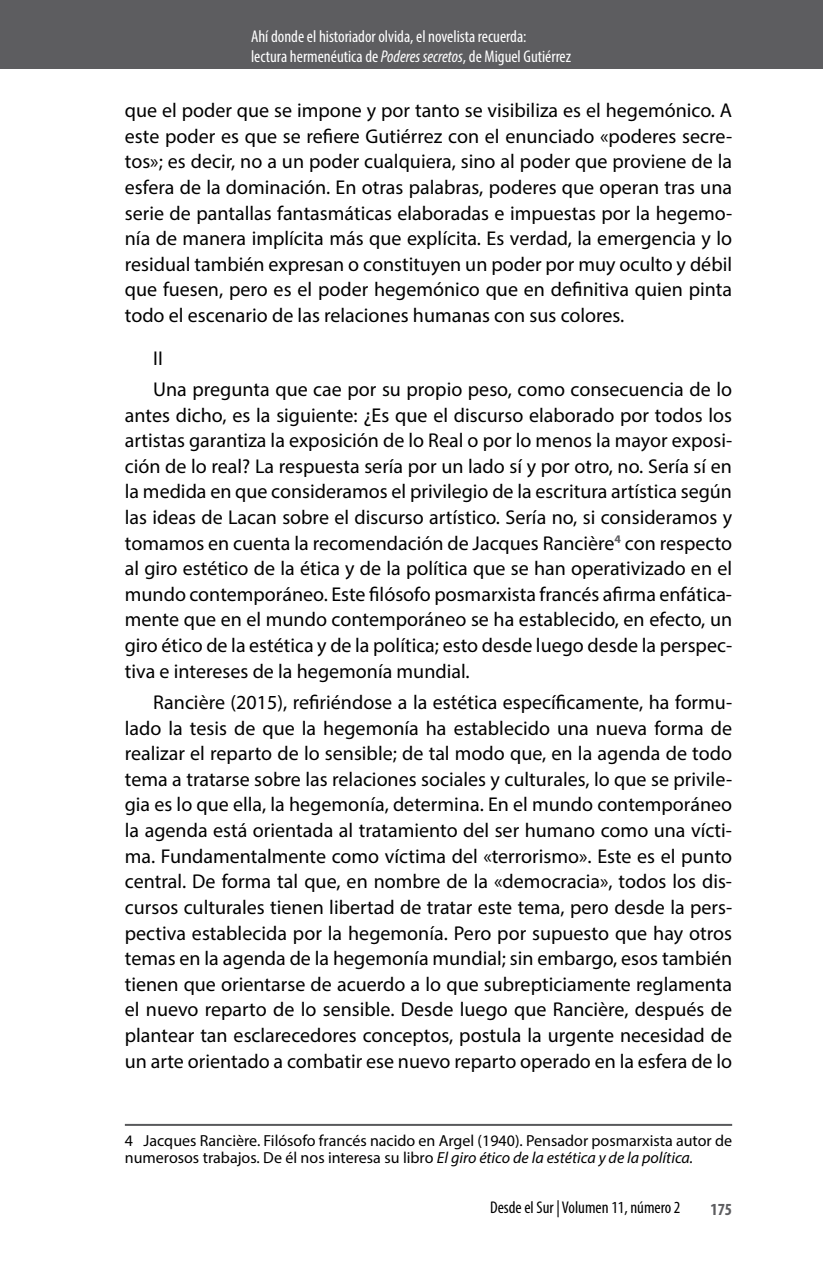
<style>
.page{position:relative;width:823px;height:1265px;background:#fff}
.page>*{position:absolute;margin:0;border:0;box-sizing:border-box;transform-origin:0 0}
.t1{font:20px/25.6px "Myriad Pro";color:#000;text-align:justify}
.t2{font:condensed 17px/20px "Myriad Pro";color:#fff}
.t3{font:condensed 17px "Myriad Pro";color:#000}
.t4{font:700 condensed 17px "Myriad Pro";color:#5d5d60}
.t5{font:16px/17px "Myriad Pro";color:#000}
.s1{font-style:italic}
</style>
<div class="page">
<div style="left:0;top:0;width:822px;height:68px;background:#5d5d60"></div>
<hr style="left:125px;top:1123px;width:606px;height:2px;background:#58595b">
<p class="t2" style="left:251px;top:26px;width:321px">Ahí donde el historiador olvida, el novelista recuerda:<br>lectura hermenéutica de <span class="s1">Poderes secretos</span>, de Miguel Gutiérrez</p>
<p class="t1" style="left:125px;top:97px;width:608px">que el poder que se impone y por tanto se visibiliza es el hegemónico. A este poder es que se refiere Gutiérrez con el enunciado «poderes secre&shy;tos»; es decir, no a un poder cualquiera, sino al poder que proviene de la esfera de la dominación. En otras palabras, poderes que operan tras una serie de pantallas fantasmáticas elaboradas e impuestas por la hegemo&shy;nía de manera implícita más que explícita. Es verdad, la emergencia y lo residual también expresan o constituyen un poder por muy oculto y débil que fuesen, pero es el poder hegemónico que en definitiva quien pinta todo el escenario de las relaciones humanas con sus colores.</p>
<p class="t1" style="left:153px;top:342px;width:580px;line-height:31.2px">II<br>Una pregunta que cae por su propio peso, como consecuencia de lo</p>
<p class="t1" style="left:125px;top:401px;width:608px">antes dicho, es la siguiente: ¿Es que el discurso elaborado por todos los artistas garantiza la exposición de lo Real o por lo menos la mayor exposi&shy;ción de lo real? La respuesta sería por un lado sí y por otro, no. Sería sí en la medida en que consideramos el privilegio de la escritura artística según las ideas de Lacan sobre el discurso artístico. Sería no, si consideramos y tomamos en cuenta la recomendación de Jacques Rancière<sup>4</sup> con respecto al giro estético de la ética y de la política que se han operativizado en el mundo contemporáneo. Este filósofo posmarxista francés afirma enfática&shy;mente que en el mundo contemporáneo se ha establecido, en efecto, un giro ético de la estética y de la política; esto desde luego desde la perspec&shy;tiva e intereses de la hegemonía mundial.</p>
<p class="t1" style="left:125px;top:689px;width:608px;text-indent:28px">Rancière (2015), refiriéndose a la estética específicamente, ha formu&shy;lado la tesis de que la hegemonía ha establecido una nueva forma de realizar el reparto de lo sensible; de tal modo que, en la agenda de todo tema a tratarse sobre las relaciones sociales y culturales, lo que se privile&shy;gia es lo que ella, la hegemonía, determina. En el mundo contemporáneo la agenda está orientada al tratamiento del ser humano como una vícti&shy;ma. Fundamentalmente como víctima del «terrorismo». Este es el punto central. De forma tal que, en nombre de la «democracia», todos los dis&shy;cursos culturales tienen libertad de tratar este tema, pero desde la pers&shy;pectiva establecida por la hegemonía. Pero por supuesto que hay otros temas en la agenda de la hegemonía mundial; sin embargo, esos también tienen que orientarse de acuerdo a lo que subrepticiamente reglamenta el nuevo reparto de lo sensible. Desde luego que Rancière, después de plantear tan esclarecedores conceptos, postula la urgente necesidad de un arte orientado a combatir ese nuevo reparto operado en la esfera de lo</p>
<p class="t5" style="left:125px;top:1131px;width:608px">4 Jacques Rancière. Filósofo francés nacido en Argel (1940). Pensador posmarxista autor de numerosos trabajos. De él nos interesa su libro <span class="s1">El giro ético de la estética y de la política.</span></p>
<p class="t3" style="left:489px;top:1196px;width:192px">Desde el Sur | Volumen 11, número 2</p>
<p class="t4" style="left:710px;top:1198px;width:23px">175</p>
</div>
